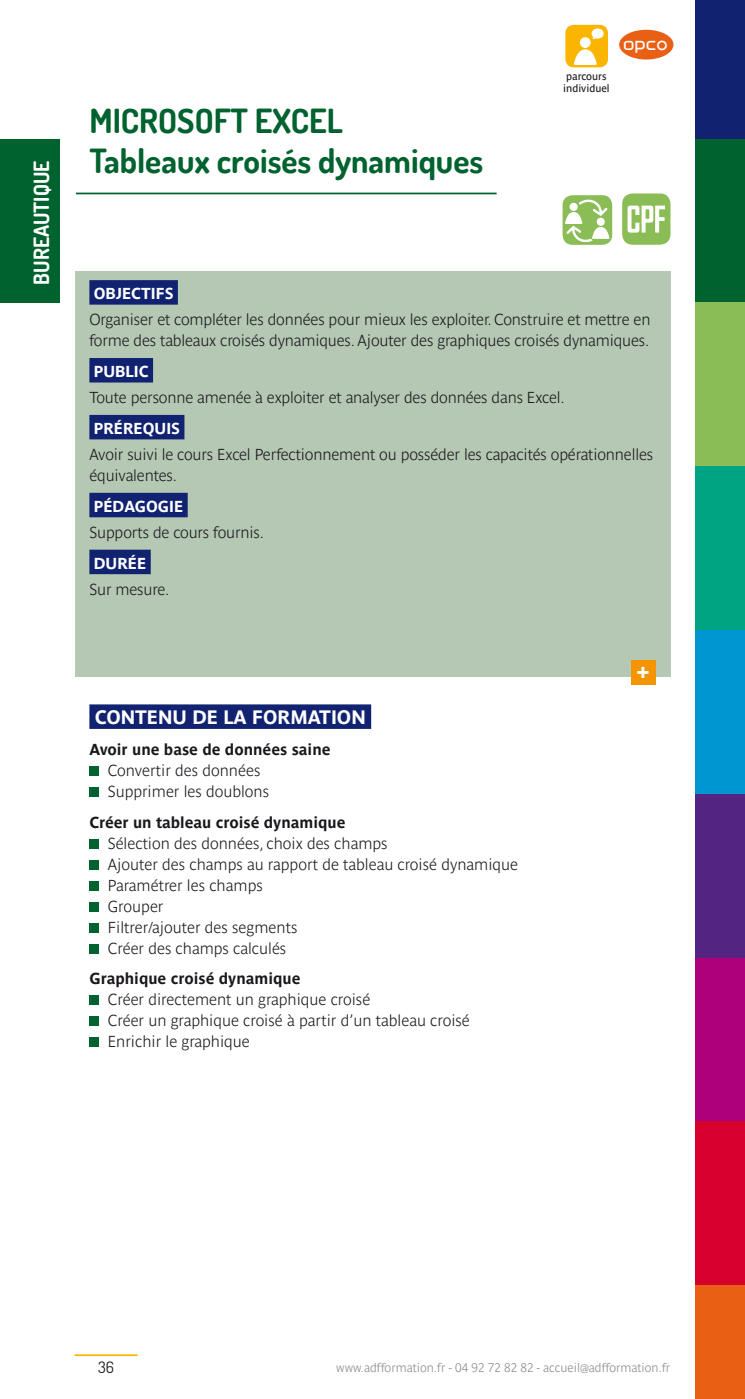
<style>
.page{position:relative;width:745px;height:1399px;background:#fff}
.page>*{position:absolute;margin:0;border:0;box-sizing:border-box;transform-origin:0 0}
.t1{font:700 33.25px/39.9px "Dosis";color:#00622e}
.t2{font:33.07px "Agency FB";color:#fff}
.t3{font:700 21px "Dosis";color:#fff}
.t4{font:700 21px "Parisine";color:#fff}
.t5{font:700 19.25px "Parisine";color:#fff}
.t6{font:700 19.07px "Aspirin Advance";color:#fff}
.t7{font:700 15.75px/21px "Parisine Clair";letter-spacing:-.01em;color:#1a171c}
.t8{font:700 15.75px "Parisine";color:#1a171c}
.t9{font:700 15.75px "Parisine";color:#fff}
.t10{font:15.75px "Dosis";color:#1a171c}
.t11{font:700 12.25px "Parisine Clair";color:#87888a}
.t12{font:10.5px/12.1px "Parisine";color:#1a171c}
</style>
<div class="page">
<div style="left:74px;top:271px;width:596px;height:405px;background:#b4c8b3"></div>
<hr style="left:76px;top:193px;width:420px;height:1px;background:#00622e">
<div style="left:630px;top:660px;width:25px;height:25px;background:#f39400"></div>
<div style="left:0;top:139px;width:60px;height:164px;background:#00622e"></div>
<hr style="left:74px;top:1354px;width:63px;height:2px;background:#f9b500">
<div style="left:694px;top:139px;width:50px;height:164px;background:#00622e"></div>
<div style="left:694px;top:1285px;width:50px;height:114px;background:#e96015"></div>
<div style="left:694px;top:0;width:50px;height:139px;background:#112270"></div>
<div style="left:694px;top:303px;width:50px;height:163px;background:#8abd55"></div>
<div style="left:694px;top:466px;width:50px;height:164px;background:#00a483"></div>
<div style="left:694px;top:1121px;width:50px;height:164px;background:#d6002d"></div>
<div style="left:694px;top:957px;width:50px;height:164px;background:#ae007a"></div>
<div style="left:694px;top:630px;width:50px;height:164px;background:#0096d2"></div>
<div style="left:694px;top:794px;width:50px;height:163px;background:#532481"></div>
<div style="left:621px;top:193px;width:49px;height:52px;background:#8abd55;border-radius:10px"></div>
<svg style="left:627px;top:205px;width:38px;height:28px"></svg>
<div style="left:89px;top:280px;width:89px;height:25px;background:#112270"></div>
<div style="left:89px;top:358px;width:64px;height:25px;background:#112270"></div>
<div style="left:89px;top:415px;width:95px;height:24px;background:#112270"></div>
<div style="left:89px;top:493px;width:98px;height:24px;background:#112270"></div>
<div style="left:89px;top:550px;width:62px;height:24px;background:#112270"></div>
<div style="left:89px;top:704px;width:282px;height:25px;background:#112270"></div>
<div style="left:89px;top:766px;width:10px;height:10px;background:#00622e"></div>
<div style="left:89px;top:787px;width:10px;height:10px;background:#00622e"></div>
<div style="left:89px;top:839px;width:10px;height:9px;background:#00622e"></div>
<div style="left:89px;top:860px;width:10px;height:9px;background:#00622e"></div>
<div style="left:89px;top:881px;width:10px;height:9px;background:#00622e"></div>
<div style="left:89px;top:902px;width:10px;height:9px;background:#00622e"></div>
<div style="left:89px;top:923px;width:10px;height:9px;background:#00622e"></div>
<div style="left:89px;top:944px;width:10px;height:9px;background:#00622e"></div>
<div style="left:89px;top:995px;width:10px;height:10px;background:#00622e"></div>
<div style="left:89px;top:1016px;width:10px;height:10px;background:#00622e"></div>
<div style="left:89px;top:1037px;width:10px;height:10px;background:#00622e"></div>
<div style="left:562px;top:195px;width:49px;height:50px;background:#8abd55;border-radius:10px"></div>
<svg style="left:564px;top:199px;width:45px;height:43px"></svg>
<div style="left:565px;top:25px;width:42px;height:42px;background:#f9b500;border-radius:9px"></div>
<svg style="left:573px;top:28px;width:30px;height:37px"></svg>
<div style="left:618px;top:30px;width:55px;height:30px;background:#e96015;border-radius:50%"></div>
<h3 class="t3" style="left:28px;top:285px;width:125px;rotate:-90deg">BUREAUTIQUE</h3>
<h1 class="t1" style="left:89px;top:101px;width:395px">MICROSOFT EXCEL<br>Tableaux croisés dynamiques</h1>
<p class="t12" style="left:562px;top:70px;width:48px">parcours individuel</p>
<p class="t6" style="left:622px;top:35px;width:46px">OpCo</p>
<h2 class="t2" style="left:626px;top:199px;width:40px">CPF</h2>
<p class="t9" style="left:94px;top:285px;width:81px">OBJECTIFS</p>
<p class="t7" style="left:89px;top:309px;width:562px">Organiser et compléter les données pour mieux les exploiter. Construire et mettre en forme des tableaux croisés dynamiques. Ajouter des graphiques croisés dynamiques.</p>
<p class="t9" style="left:94px;top:362px;width:56px">PUBLIC</p>
<p class="t7" style="left:89px;top:387px;width:476px">Toute personne amenée à exploiter et analyser des données dans Excel.</p>
<p class="t9" style="left:94px;top:419px;width:88px">PRÉREQUIS</p>
<p class="t7" style="left:89px;top:444px;width:565px">Avoir suivi le cours Excel Perfectionnement ou posséder les capacités opérationnelles équivalentes.</p>
<p class="t9" style="left:94px;top:497px;width:91px">PÉDAGOGIE</p>
<p class="t7" style="left:89px;top:522px;width:176px">Supports de cours fournis.</p>
<p class="t9" style="left:94px;top:554px;width:54px">DURÉE</p>
<p class="t7" style="left:89px;top:579px;width:82px">Sur mesure.</p>
<p class="t5" style="left:95px;top:706px;width:272px">CONTENU DE LA FORMATION</p>
<p class="t8" style="left:89px;top:740px;width:242px">Avoir une base de données saine</p>
<p class="t7" style="left:108px;top:759px;width:163px">Convertir des données<br>Supprimer les doublons</p>
<p class="t8" style="left:89px;top:813px;width:257px">Créer un tableau croisé dynamique</p>
<p class="t7" style="left:108px;top:832px;width:412px">Sélection des données, choix des champs<br>Ajouter des champs au rapport de tableau croisé dynamique<br>Paramétrer les champs<br>Grouper<br>Filtrer/ajouter des segments<br>Créer des champs calculés</p>
<p class="t8" style="left:89px;top:970px;width:212px">Graphique croisé dynamique</p>
<p class="t7" style="left:108px;top:989px;width:363px">Créer directement un graphique croisé<br>Créer un graphique croisé à partir d’un tableau croisé<br>Enrichir le graphique</p>
<h3 class="t4" style="left:637px;top:658px;width:13px">+</h3>
<p class="t10" style="left:98px;top:1357px;width:17px">36</p>
<p class="t11" style="left:336px;top:1361px;width:335px">www.adfformation.fr - 04 92 72 82 82 - accueil@adfformation.fr</p>
</div>
